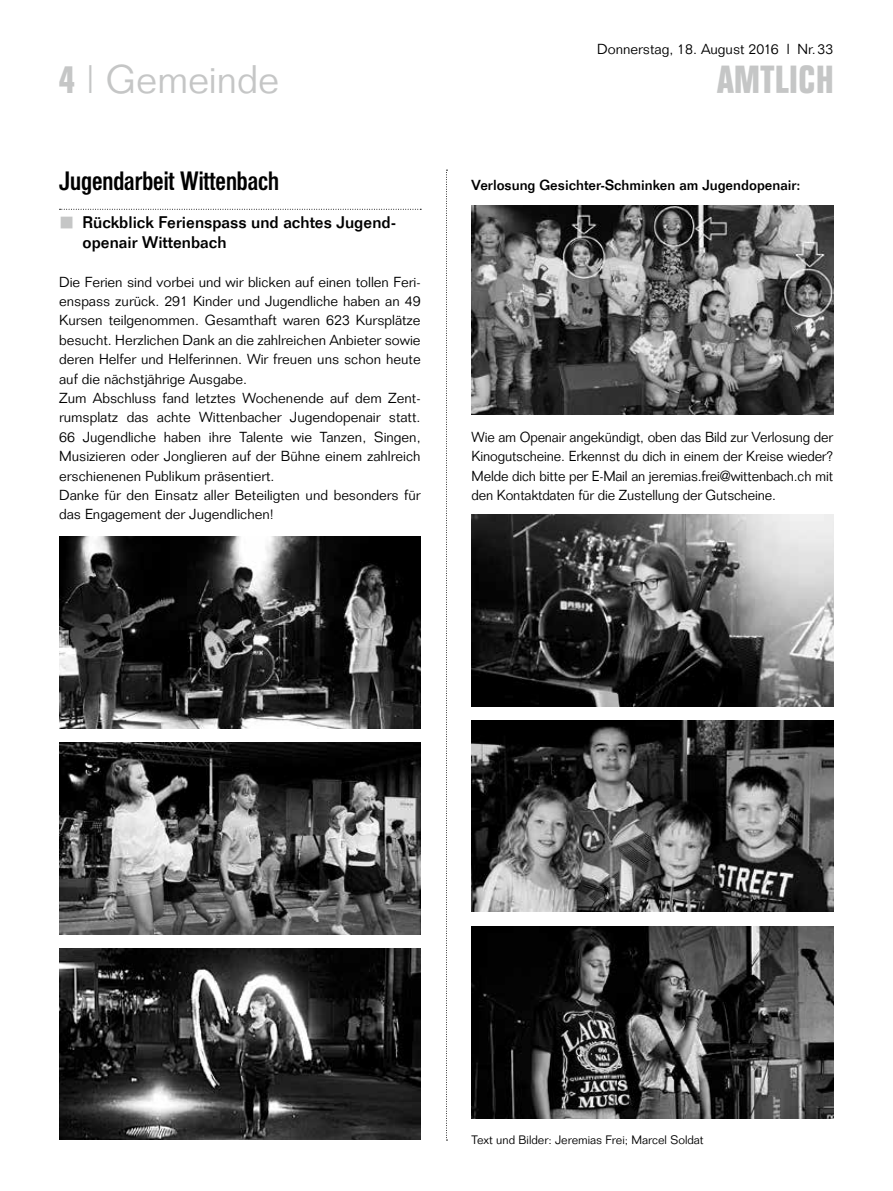
<style>
.page{position:relative;width:893px;height:1191px;background:#fff}
.page>*{position:absolute;margin:0;border:0;box-sizing:border-box;transform-origin:0 0}
.t1{font:300 39px "Folio";color:#c5c6c6}
.t2{font:700 39px "Folio Condensed BQ";letter-spacing:.025em;color:#c5c6c6}
.t3{font:500 26.25px "Folio Condensed BQ";color:#000}
.t4{font:500 16.5px/19.4px "Folio";color:#000}
.t5{font:300 14.25px/19.4px "Folio";color:#000}
.t6{font:500 14.25px "Folio";color:#000}
.t7{font:300 12px "Folio";color:#000}
.s1{font-family:"Folio Condensed BQ";font-weight:700}
</style>
<div class="page">
<svg style="left:446px;top:170px;width:1px;height:970px"></svg>
<svg style="left:60px;top:209px;width:361px;height:1px"></svg>
<img style="left:472px;top:205px;width:361px;height:210px">
<img style="left:472px;top:926px;width:361px;height:192px">
<img style="left:472px;top:720px;width:361px;height:192px">
<img style="left:59px;top:742px;width:362px;height:192px">
<img style="left:472px;top:514px;width:361px;height:192px">
<img style="left:59px;top:537px;width:362px;height:191px">
<img style="left:59px;top:948px;width:362px;height:191px">
<h1 class="t1" style="left:60px;top:56px;width:221px"><span class="s1">4</span> | Gemeinde</h1>
<h2 class="t3" style="left:59px;top:166px;width:221px">Jugendarbeit Wittenbach</h2>
<p class="t4" style="left:83px;top:213px;width:315px">Rückblick Ferienspass und achtes Jugend&shy;openair Wittenbach</p>
<p class="t5" style="left:59px;top:272px;width:363px">Die Ferien sind vorbei und wir blicken auf einen tollen Feri&shy;enspass zurück. 291 Kinder und Jugendliche haben an 49<br>Kursen teilgenommen. Gesamthaft waren 623 Kursplätze besucht. Herzlichen Dank an die zahlreichen Anbieter sowie deren Helfer und Helferinnen. Wir freuen uns schon heute auf die nächstjährige Ausgabe.<br>Zum Abschluss fand letztes Wochenende auf dem Zent&shy;rumsplatz das achte Wittenbacher Jugendopenair statt.<br>66 Jugendliche haben ihre Talente wie Tanzen, Singen, Musizieren oder Jonglieren auf der Bühne einem zahlreich erschienenen Publikum präsentiert.<br>Danke für den Einsatz aller Beteiligten und besonders für das Engagement der Jugendlichen!</p>
<p class="t5" style="left:597px;top:39px;width:238px">Donnerstag, 18. August 2016 l Nr.33</p>
<h1 class="t2" style="left:717px;top:58px;width:118px">AMTLICH</h1>
<p class="t6" style="left:472px;top:176px;width:330px">Verlosung Gesichter-Schminken am Jugendopenair:</p>
<p class="t5" style="left:472px;top:427px;width:363px;text-align:justify">Wie am Openair angekündigt, oben das Bild zur Verlosung der Kinogutscheine. Erkennst du dich in einem der Kreise wieder?<br>Melde dich bitte per E-Mail an jeremias.frei@wittenbach.ch mit den Kontaktdaten für die Zustellung der Gutscheine.</p>
<p class="t7" style="left:472px;top:1132px;width:234px">Text und Bilder: Jeremias Frei; Marcel Soldat</p>
</div>
